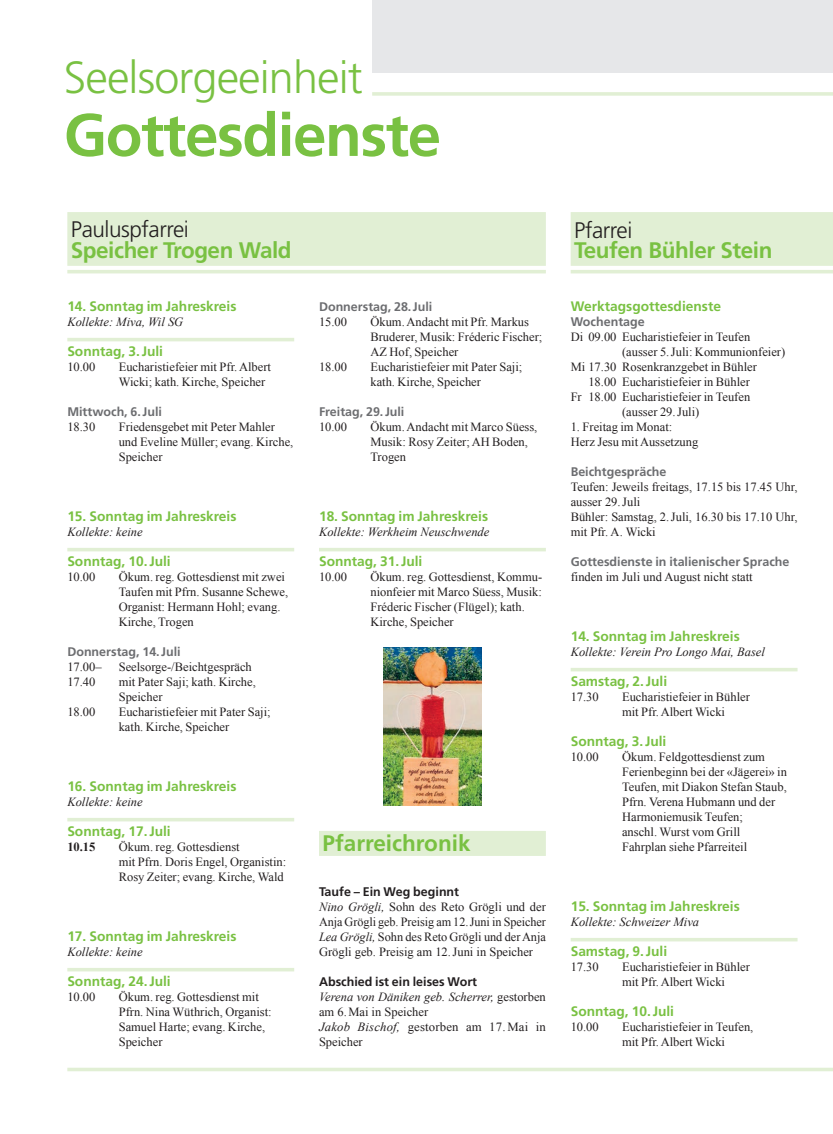
<style>
.page{position:relative;width:833px;height:1134px;background:#fff}
.page>*{position:absolute;margin:0;border:0;box-sizing:border-box;transform-origin:0 0}
.t1{font:700 60px "Frutiger LT Std";letter-spacing:-.025em;color:#79c142}
.t2{font:300 45px "Frutiger LT Std";letter-spacing:-.02em;color:#79c142}
.t3{font:700 22.5px "Frutiger LT Std";letter-spacing:-.02em;color:#79c142}
.t4{font:300 22.5px "Frutiger LT Std";letter-spacing:-.02em;color:#231f20}
.t5{font:700 22.5px "Frutiger LT Std";color:#79c142}
.t6{font:700 13.75px "Frutiger LT Std";color:#79c142}
.t7{font:12.5px/15px "Times New Roman";color:#231f20}
.t8{font:italic 12.5px "Times New Roman";color:#231f20}
.t9{font:700 12.5px "Frutiger LT Std";color:#6c6d70}
.t10{font:700 12.5px "Frutiger LT Std";color:#231f20}
.t11{font:700 12.5px "Times New Roman";color:#231f20}
.s1{font-style:italic}
</style>
<div class="page">
<div style="left:67px;top:212px;width:479px;height:54px;background:#e1efd4"></div>
<hr style="left:67px;top:270px;width:479px;height:3px;background:#e1efd4">
<div style="left:570px;top:212px;width:263px;height:54px;background:#e1efd4"></div>
<hr style="left:570px;top:270px;width:263px;height:3px;background:#e1efd4">
<div style="left:372px;top:0;width:461px;height:73px;background:#e6e7e9"></div>
<hr style="left:372px;top:92px;width:461px;height:4px;background:#e1efd4">
<hr style="left:67px;top:1068px;width:766px;height:3px;background:#e1efd4">
<hr style="left:67px;top:338px;width:227px;height:3px;background:#e1efd4">
<hr style="left:67px;top:548px;width:227px;height:3px;background:#e1efd4">
<hr style="left:67px;top:818px;width:227px;height:3px;background:#e1efd4">
<hr style="left:67px;top:968px;width:227px;height:3px;background:#e1efd4">
<hr style="left:319px;top:548px;width:227px;height:3px;background:#e1efd4">
<div style="left:319px;top:831px;width:227px;height:25px;background:#e1efd4"></div>
<img style="left:384px;top:647px;width:97px;height:159px">
<hr style="left:570px;top:668px;width:227px;height:3px;background:#e1efd4">
<hr style="left:570px;top:938px;width:227px;height:3px;background:#e1efd4">
<h2 class="t2" style="left:64px;top:52px;width:301px">Seelsorgeeinheit</h2>
<h1 class="t1" style="left:64px;top:100px;width:379px">Gottesdienste</h1>
<h3 class="t4" style="left:71px;top:217px;width:119px">Pauluspfarrei</h3>
<h3 class="t3" style="left:71px;top:236px;width:222px">Speicher Trogen Wald</h3>
<p class="t6" style="left:67px;top:298px;width:171px">14. Sonntag im Jahreskreis</p>
<p class="t8" style="left:67px;top:313px;width:117px">Kollekte: Miva, Wil SG</p>
<p class="t6" style="left:67px;top:343px;width:97px">Sonntag, 3.Juli</p>
<p class="t7" style="left:67px;top:359px;width:30px">10.00</p>
<p class="t7" style="left:119px;top:359px;width:154px">Eucharistiefeier mit Pfr. Albert<br>Wicki; kath. Kirche, Speicher</p>
<p class="t9" style="left:67px;top:404px;width:96px">Mittwoch, 6.Juli</p>
<p class="t7" style="left:67px;top:419px;width:30px">18.30</p>
<p class="t7" style="left:119px;top:419px;width:176px">Friedensgebet mit Peter Mahler und Eveline Müller; evang. Kirche,<br>Speicher</p>
<p class="t6" style="left:67px;top:508px;width:171px">15. Sonntag im Jahreskreis</p>
<p class="t8" style="left:67px;top:523px;width:77px">Kollekte: keine</p>
<p class="t6" style="left:67px;top:553px;width:105px">Sonntag, 10.Juli</p>
<p class="t7" style="left:67px;top:569px;width:30px">10.00</p>
<p class="t7" style="left:119px;top:569px;width:171px">Ökum. reg. Gottesdienst mit zwei<br>Taufen mit Pfrn. Susanne Schewe,<br>Organist: Hermann Hohl; evang.<br>Kirche, Trogen</p>
<p class="t9" style="left:67px;top:644px;width:115px">Donnerstag, 14.Juli</p>
<p class="t7" style="left:67px;top:659px;width:36px">17.00–</p>
<p class="t7" style="left:119px;top:659px;width:135px">Seelsorge-/Beichtgespräch</p>
<p class="t7" style="left:67px;top:674px;width:30px">17.40</p>
<p class="t7" style="left:119px;top:674px;width:139px">mit Pater Saji; kath. Kirche,<br>Speicher</p>
<p class="t7" style="left:67px;top:704px;width:30px">18.00</p>
<p class="t7" style="left:119px;top:704px;width:153px">Eucharistiefeier mit Pater Saji; kath. Kirche, Speicher</p>
<p class="t6" style="left:67px;top:778px;width:171px">16. Sonntag im Jahreskreis</p>
<p class="t8" style="left:67px;top:793px;width:77px">Kollekte: keine</p>
<p class="t6" style="left:67px;top:823px;width:105px">Sonntag, 17.Juli</p>
<p class="t11" style="left:67px;top:838px;width:30px">10.15</p>
<p class="t7" style="left:119px;top:839px;width:169px">Ökum. reg. Gottesdienst<br>mit Pfrn. Doris Engel, Organistin:<br>Rosy Zeiter; evang. Kirche, Wald</p>
<p class="t6" style="left:67px;top:928px;width:171px">17. Sonntag im Jahreskreis</p>
<p class="t8" style="left:67px;top:943px;width:77px">Kollekte: keine</p>
<p class="t6" style="left:67px;top:973px;width:105px">Sonntag, 24.Juli</p>
<p class="t7" style="left:67px;top:989px;width:30px">10.00</p>
<p class="t7" style="left:119px;top:989px;width:154px">Ökum. reg. Gottesdienst mit<br>Pfrn. Nina Wüthrich, Organist:<br>Samuel Harte; evang. Kirche,<br>Speicher</p>
<p class="t9" style="left:319px;top:299px;width:115px">Donnerstag, 28.Juli</p>
<p class="t7" style="left:319px;top:314px;width:30px">15.00</p>
<p class="t7" style="left:370px;top:314px;width:173px">Ökum. Andacht mit Pfr. Markus<br>Bruderer, Musik: Fréderic Fischer;<br>AZ Hof, Speicher</p>
<p class="t7" style="left:319px;top:359px;width:30px">18.00</p>
<p class="t7" style="left:370px;top:359px;width:153px">Eucharistiefeier mit Pater Saji; kath. Kirche, Speicher</p>
<p class="t9" style="left:319px;top:404px;width:87px">Freitag, 29.Juli</p>
<p class="t7" style="left:319px;top:419px;width:30px">10.00</p>
<p class="t7" style="left:370px;top:419px;width:168px">Ökum. Andacht mit Marco Süess,<br>Musik: Rosy Zeiter; AH Boden,<br>Trogen</p>
<p class="t6" style="left:319px;top:508px;width:171px">18. Sonntag im Jahreskreis</p>
<p class="t8" style="left:319px;top:523px;width:172px">Kollekte: Werkheim Neuschwende</p>
<p class="t6" style="left:319px;top:553px;width:105px">Sonntag, 31.Juli</p>
<p class="t7" style="left:319px;top:569px;width:30px">10.00</p>
<p class="t7" style="left:370px;top:569px;width:173px">Ökum. reg. Gottesdienst, Kommu&shy;nionfeier mit Marco Süess, Musik:<br>Fréderic Fischer (Flügel); kath.<br>Kirche, Speicher</p>
<h3 class="t5" style="left:322px;top:829px;width:149px">Pfarreichronik</h3>
<p class="t10" style="left:319px;top:884px;width:142px">Taufe – Ein Weg beginnt</p>
<p class="t7" style="left:319px;top:899px;width:228px;text-align:justify"><span class="s1">Nino Grögli,</span> Sohn des Reto Grögli und der Anja Grögli geb. Preisig am 12.Juni in Speicher <span class="s1">Lea Grögli,</span> Sohn des Reto Grögli und der Anja Grögli geb. Preisig am 12.Juni in Speicher</p>
<p class="t10" style="left:319px;top:974px;width:160px">Abschied ist ein leises Wort</p>
<p class="t7" style="left:319px;top:989px;width:228px"><span class="s1">Verena von Däniken geb. Scherrer,</span> gestorben am 6.Mai in Speicher<br><span class="s1">Jakob Bischof,</span> gestorben am 17. Mai in<br>Speicher</p>
<h3 class="t4" style="left:574px;top:217px;width:60px">Pfarrei</h3>
<h3 class="t3" style="left:574px;top:236px;width:200px">Teufen Bühler Stein</h3>
<p class="t6" style="left:570px;top:298px;width:152px">Werktagsgottesdienste</p>
<p class="t9" style="left:570px;top:314px;width:76px">Wochentage</p>
<p class="t7" style="left:570px;top:329px;width:181px">Di 09.00 Eucharistiefeier in Teufen</p>
<p class="t7" style="left:622px;top:344px;width:165px">(ausser 5.Juli: Kommunionfeier)</p>
<p class="t7" style="left:570px;top:359px;width:188px">Mi 17.30 Rosenkranzgebet in Bühler</p>
<p class="t7" style="left:588px;top:374px;width:163px">18.00 Eucharistiefeier in Bühler</p>
<p class="t7" style="left:570px;top:389px;width:181px">Fr 18.00 Eucharistiefeier in Teufen</p>
<p class="t7" style="left:622px;top:404px;width:79px">(ausser 29.Juli)</p>
<p class="t7" style="left:570px;top:419px;width:129px">1. Freitag im Monat:<br>Herz Jesu mit Aussetzung</p>
<p class="t9" style="left:570px;top:464px;width:97px">Beichtgespräche</p>
<p class="t7" style="left:570px;top:479px;width:228px">Teufen: Jeweils freitags, 17.15 bis 17.45 Uhr, ausser 29.Juli<br>Bühler: Samstag, 2.Juli, 16.30 bis 17.10 Uhr, mit Pfr. A. Wicki</p>
<p class="t9" style="left:570px;top:554px;width:220px">Gottesdienste in italienischer Sprache</p>
<p class="t7" style="left:570px;top:569px;width:183px">finden im Juli und August nicht statt</p>
<p class="t6" style="left:570px;top:628px;width:171px">14. Sonntag im Jahreskreis</p>
<p class="t8" style="left:570px;top:643px;width:196px">Kollekte: Verein Pro Longo Mai, Basel</p>
<p class="t6" style="left:570px;top:673px;width:98px">Samstag, 2.Juli</p>
<p class="t7" style="left:570px;top:689px;width:30px">17.30</p>
<p class="t7" style="left:622px;top:689px;width:129px">Eucharistiefeier in Bühler mit Pfr. Albert Wicki</p>
<p class="t6" style="left:570px;top:733px;width:97px">Sonntag, 3.Juli</p>
<p class="t7" style="left:570px;top:749px;width:30px">10.00</p>
<p class="t7" style="left:622px;top:749px;width:166px">Ökum. Feldgottesdienst zum<br>Ferienbeginn bei der «Jägerei» in<br>Teufen, mit Diakon Stefan Staub,<br>Pfrn. Verena Hubmann und der<br>Harmoniemusik Teufen;<br>anschl. Wurst vom Grill<br>Fahrplan siehe Pfarreiteil</p>
<p class="t6" style="left:570px;top:898px;width:171px">15. Sonntag im Jahreskreis</p>
<p class="t8" style="left:570px;top:913px;width:130px">Kollekte: Schweizer Miva</p>
<p class="t6" style="left:570px;top:943px;width:98px">Samstag, 9.Juli</p>
<p class="t7" style="left:570px;top:959px;width:30px">17.30</p>
<p class="t7" style="left:622px;top:959px;width:129px">Eucharistiefeier in Bühler mit Pfr. Albert Wicki</p>
<p class="t6" style="left:570px;top:1003px;width:105px">Sonntag, 10.Juli</p>
<p class="t7" style="left:570px;top:1019px;width:30px">10.00</p>
<p class="t7" style="left:622px;top:1019px;width:133px">Eucharistiefeier in Teufen, mit Pfr. Albert Wicki</p>
</div>
